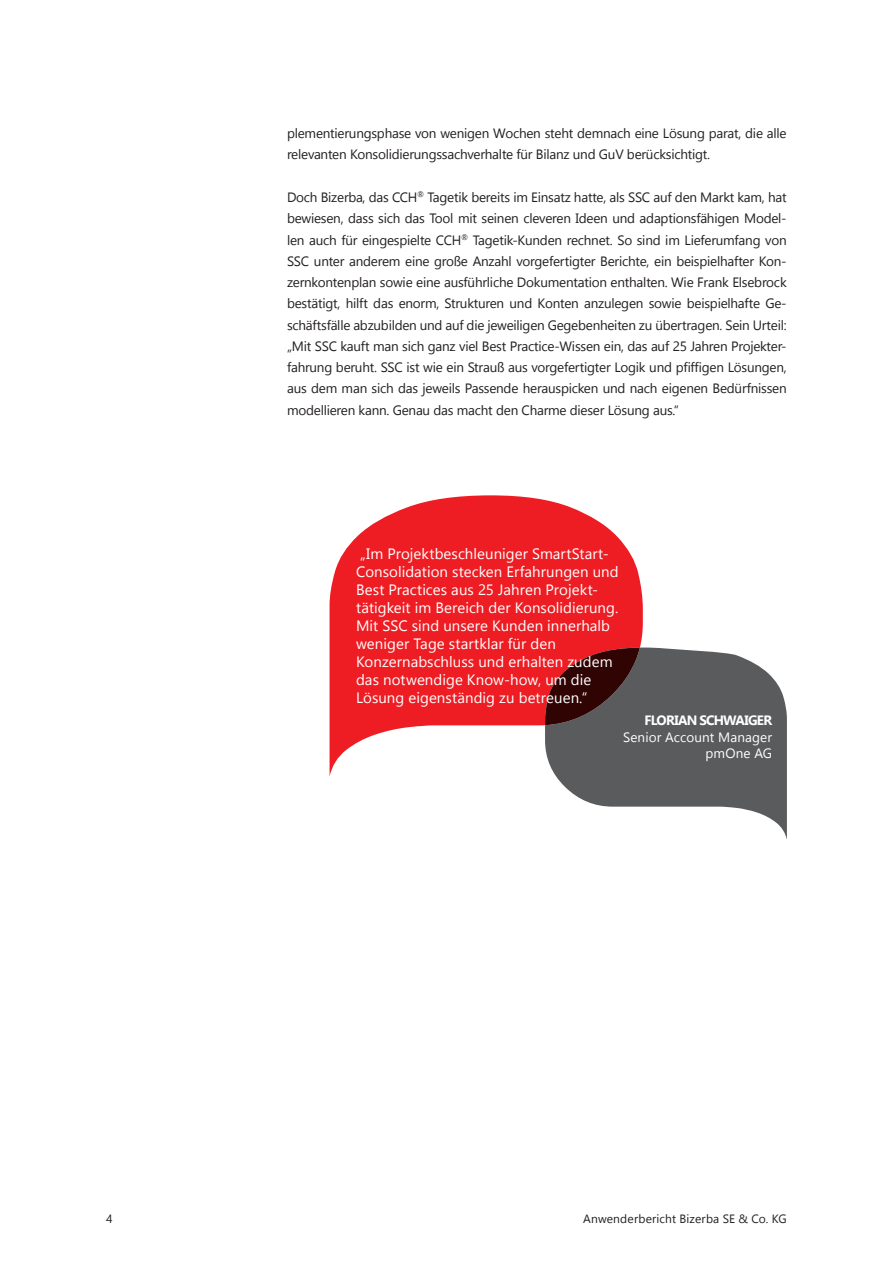
<style>
.page{position:relative;width:893px;height:1263px;background:#fff}
.page>*{position:absolute;margin:0;border:0;box-sizing:border-box;transform-origin:0 0}
.Zitait{font:15px/18px "Gadugi";letter-spacing:.005em;color:#fff}
.Fließtext{font:13.5px/21.3px "Gadugi";letter-spacing:-.015em;color:#231f20}
.Absatzformat_4{font:13.5px/16.2px "Gadugi";letter-spacing:.01em;color:#fff;text-align:right}
.Absatzformat_4-2{font:700 13.5px "Gadugi";letter-spacing:-.06em;color:#fff}
.Anwenderbericht{font:12px "Gadugi";letter-spacing:.015em;color:#231f20}
</style>
<div class="page">
<svg style="left:330px;top:495px;width:313px;height:280px;fill:#ee1d23"></svg>
<svg style="left:545px;top:647px;width:242px;height:193px;fill:#595b5d"></svg>
<svg style="left:545px;top:647px;width:95px;height:78px;background:#5e2123"></svg>
<p class="Fließtext" style="left:287px;top:123px;width:501px">plementierungsphase von wenigen Wochen steht demnach eine Lösung parat, die alle relevanten Konsolidierungssachverhalte für Bilanz und GuV berücksichtigt.</p>
<p class="Fließtext" style="left:287px;top:186px;width:501px;text-align:justify">Doch Bizerba, das CCH<sup>®</sup> Tagetik bereits im Einsatz hatte, als SSC auf den Markt kam, hat bewiesen, dass sich das Tool mit seinen cleveren Ideen und adaptionsfähigen Model&shy;len auch für eingespielte CCH<sup>®</sup> Tagetik-Kunden rechnet. So sind im Lieferumfang von SSC unter anderem eine große Anzahl vorgefertigter Berichte, ein beispielhafter Kon&shy;zernkontenplan sowie eine ausführliche Dokumentation enthalten. Wie Frank Elsebrock bestätigt, hilft das enorm, Strukturen und Konten anzulegen sowie beispielhafte Ge&shy;schäftsfälle abzubilden und auf die jeweiligen Gegebenheiten zu übertragen. Sein Urteil: „Mit SSC kauft man sich ganz viel Best Practice-Wissen ein, das auf 25 Jahren Projekter&shy;fahrung beruht. SSC ist wie ein Strauß aus vorgefertigter Logik und pfiffigen Lösungen, aus dem man sich das jeweils Passende herauspicken und nach eigenen Bedürfnissen modellieren kann. Genau das macht den Charme dieser Lösung aus.“</p>
<p class="Zitait" style="left:356px;top:544px;width:264px">„Im Projektbeschleuniger SmartStart-Consolidation stecken Erfahrungen und Best Practices aus 25 Jahren Projekt&shy;tätigkeit im Bereich der Konsolidierung.<br>Mit SSC sind unsere Kunden innerhalb weniger Tage startklar für den Konzernabschluss und erhalten zudem das notwendige Know-how, um die Lösung eigenständig zu betreuen.“</p>
<p class="Absatzformat_4-2" style="left:645px;top:712px;width:129px">FLORIAN SCHWAIGER</p>
<p class="Absatzformat_4" style="left:623px;top:729px;width:151px">Senior Account Manager pmOne AG</p>
<p class="Anwenderbericht" style="left:106px;top:1211px;width:8px">4</p>
<p class="Anwenderbericht" style="left:583px;top:1211px;width:205px">Anwenderbericht Bizerba SE &amp; Co. KG</p>
</div>
